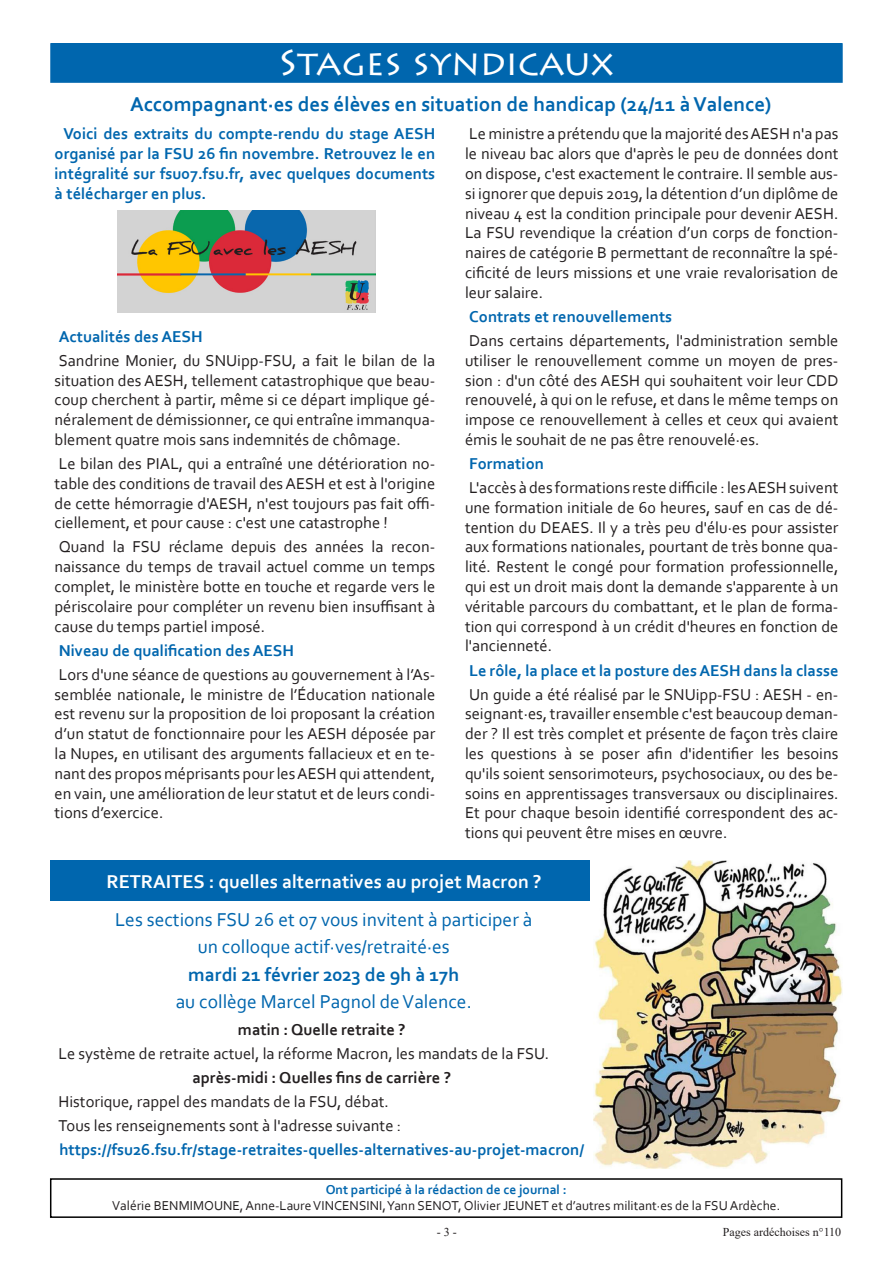
<style>
.page{position:relative;width:893px;height:1263px;background:#fff}
.page>*{position:absolute;margin:0;border:0;box-sizing:border-box;transform-origin:0 0}
.t1{font:36px "Lithos Pro";color:#fff}
.t2{font:700 21px "Corbel";color:#0066ae}
.t3{font:19.5px "Corbel";color:#0066ae}
.t4{font:700 19.5px "Corbel";color:#fff}
.t5{font:700 19.5px "Corbel";color:#0066ae}
.t6{font:16.5px/19.8px "Corbel";color:#231f20;text-align:justify}
.t7{font:700 16.5px/19.8px "Corbel";color:#0066ae;text-align:justify}
.t8{font:700 16.5px "Corbel";color:#231f20}
.t9{font:13.5px "Corbel";color:#231f20}
.t10{font:700 13.5px "Corbel";color:#0066ae}
.t11{font:12px "Times New Roman";color:#231f20}
</style>
<div class="page">
<div style="left:50px;top:1178px;width:792px;height:40px;border:2px solid #000"></div>
<div style="left:51px;top:44px;width:791px;height:38px;background:#0066ae"></div>
<div style="left:50px;top:43px;width:793px;height:40px;border:2px solid #0066ae"></div>
<img style="left:118px;top:210px;width:258px;height:102px">
<img style="left:593px;top:861px;width:250px;height:308px">
<div style="left:50px;top:861px;width:539px;height:40px;background:#0066ae"></div>
<p class="t1" style="left:279px;top:42px;width:337px">STAGES SYNDICAUX</p>
<p class="t2" style="left:130px;top:91px;width:643px">Accompagnant·es des élèves en situation de handicap (24/11 à Valence)</p>
<p class="t7" style="left:55px;top:124px;width:382px;text-indent:9px">Voici des extraits du compte-rendu du stage AESH organisé par la FSU 26 fin novembre. Retrouvez le en intégralité sur fsu07.fsu.fr, avec quelques documents à télécharger en plus.</p>
<p class="t6" style="left:465px;top:124px;width:375px">Le ministre a prétendu que la majorité des AESH n'a pas le niveau bac alors que d'après le peu de données dont on dispose, c'est exactement le contraire. Il semble aus&shy;si ignorer que depuis 2019, la détention d’un diplôme de niveau 4 est la condition principale pour devenir AESH.<br>La FSU revendique la création d’un corps de fonction&shy;naires de catégorie B permettant de reconnaître la spé&shy;cificité de leurs missions et une vraie revalorisation de leur salaire.</p>
<p class="t7" style="left:469px;top:306px;width:205px">Contrats et renouvellements</p>
<p class="t6" style="left:465px;top:330px;width:375px">Dans certains départements, l'administration semble utiliser le renouvellement comme un moyen de pres&shy;sion : d'un côté des AESH qui souhaitent voir leur CDD renouvelé, à qui on le refuse, et dans le même temps on impose ce renouvellement à celles et ceux qui avaient émis le souhait de ne pas être renouvelé·es.</p>
<p class="t7" style="left:469px;top:453px;width:76px">Formation</p>
<p class="t6" style="left:465px;top:477px;width:375px">L'accès à des formations reste difficile : les AESH suivent une formation initiale de 60 heures, sauf en cas de dé&shy;tention du DEAES. Il y a très peu d'élu·es pour assister aux formations nationales, pourtant de très bonne qua&shy;lité. Restent le congé pour formation professionnelle, qui est un droit mais dont la demande s'apparente à un véritable parcours du combattant, et le plan de forma&shy;tion qui correspond à un crédit d'heures en fonction de l'ancienneté.</p>
<p class="t7" style="left:469px;top:660px;width:371px">Le rôle, la place et la posture des AESH dans la classe</p>
<p class="t6" style="left:465px;top:684px;width:375px">Un guide a été réalisé par le SNUipp-FSU : AESH - en&shy;seignant·es, travailler ensemble c'est beaucoup deman&shy;der ? Il est très complet et présente de façon très claire les questions à se poser afin d'identifier les besoins qu'ils soient sensorimoteurs, psychosociaux, ou des be&shy;soins en apprentissages transversaux ou disciplinaires.<br>Et pour chaque besoin identifié correspondent des ac&shy;tions qui peuvent être mises en œuvre.</p>
<p class="t4" style="left:106px;top:869px;width:437px">RETRAITES : quelles alternatives au projet Macron ?</p>
<p class="t7" style="left:59px;top:326px;width:145px">Actualités des AESH</p>
<p class="t6" style="left:55px;top:350px;width:382px">Sandrine Monier, du SNUipp-FSU, a fait le bilan de la situation des AESH, tellement catastrophique que beau&shy;coup cherchent à partir, même si ce départ implique gé&shy;néralement de démissionner, ce qui entraîne immanqua&shy;blement quatre mois sans indemnités de chômage.</p>
<p class="t6" style="left:55px;top:453px;width:382px">Le bilan des PIAL, qui a entraîné une détérioration no&shy;table des conditions de travail des AESH et est à l'origine de cette hémorragie d'AESH, n'est toujours pas fait offi&shy;ciellement, et pour cause : c'est une catastrophe !</p>
<p class="t6" style="left:55px;top:537px;width:382px">Quand la FSU réclame depuis des années la recon&shy;naissance du temps de travail actuel comme un temps complet, le ministère botte en touche et regarde vers le périscolaire pour compléter un revenu bien insuffisant à cause du temps partiel imposé.</p>
<p class="t7" style="left:59px;top:640px;width:237px">Niveau de qualification des AESH</p>
<p class="t6" style="left:55px;top:664px;width:382px">Lors d'une séance de questions au gouvernement à l’As&shy;semblée nationale, le ministre de l’Éducation nationale est revenu sur la proposition de loi proposant la création d’un statut de fonctionnaire pour les AESH déposée par la Nupes, en utilisant des arguments fallacieux et en te&shy;nant des propos méprisants pour les AESH qui attendent, en vain, une amélioration de leur statut et de leurs condi&shy;tions d’exercice.</p>
<p class="t3" style="left:115px;top:907px;width:419px">Les sections FSU 26 et 07 vous invitent à participer à</p>
<p class="t3" style="left:198px;top:934px;width:254px">un colloque actif·ves/retraité·es</p>
<p class="t5" style="left:188px;top:962px;width:272px">mardi 21 février 2023 de 9h à 17h</p>
<p class="t3" style="left:176px;top:990px;width:298px">au collège Marcel Pagnol de Valence.</p>
<p class="t8" style="left:238px;top:1019px;width:169px">matin : Quelle retraite ?</p>
<p class="t6" style="left:58px;top:1043px;width:492px">Le système de retraite actuel, la réforme Macron, les mandats de la FSU.</p>
<p class="t8" style="left:192px;top:1067px;width:260px">après-midi : Quelles fins de carrière ?</p>
<p class="t6" style="left:58px;top:1091px;width:332px">Historique, rappel des mandats de la FSU, débat.</p>
<p class="t6" style="left:58px;top:1116px;width:344px">Tous les renseignements sont à l'adresse suivante :</p>
<p class="t7" style="left:59px;top:1140px;width:526px">https://fsu26.fsu.fr/stage-retraites-quelles-alternatives-au-projet-macron/</p>
<p class="t10" style="left:326px;top:1181px;width:243px">Ont participé à la rédaction de ce journal :</p>
<p class="t9" style="left:112px;top:1197px;width:670px">Valérie BENMIMOUNE, Anne-Laure VINCENSINI, Yann SENOT, Olivier JEUNET et d’autres militant·es de la FSU Ardèche.</p>
<p class="t11" style="left:437px;top:1224px;width:21px">- 3 -</p>
<p class="t11" style="left:723px;top:1224px;width:120px">Pages ardéchoises n°110</p>
</div>
